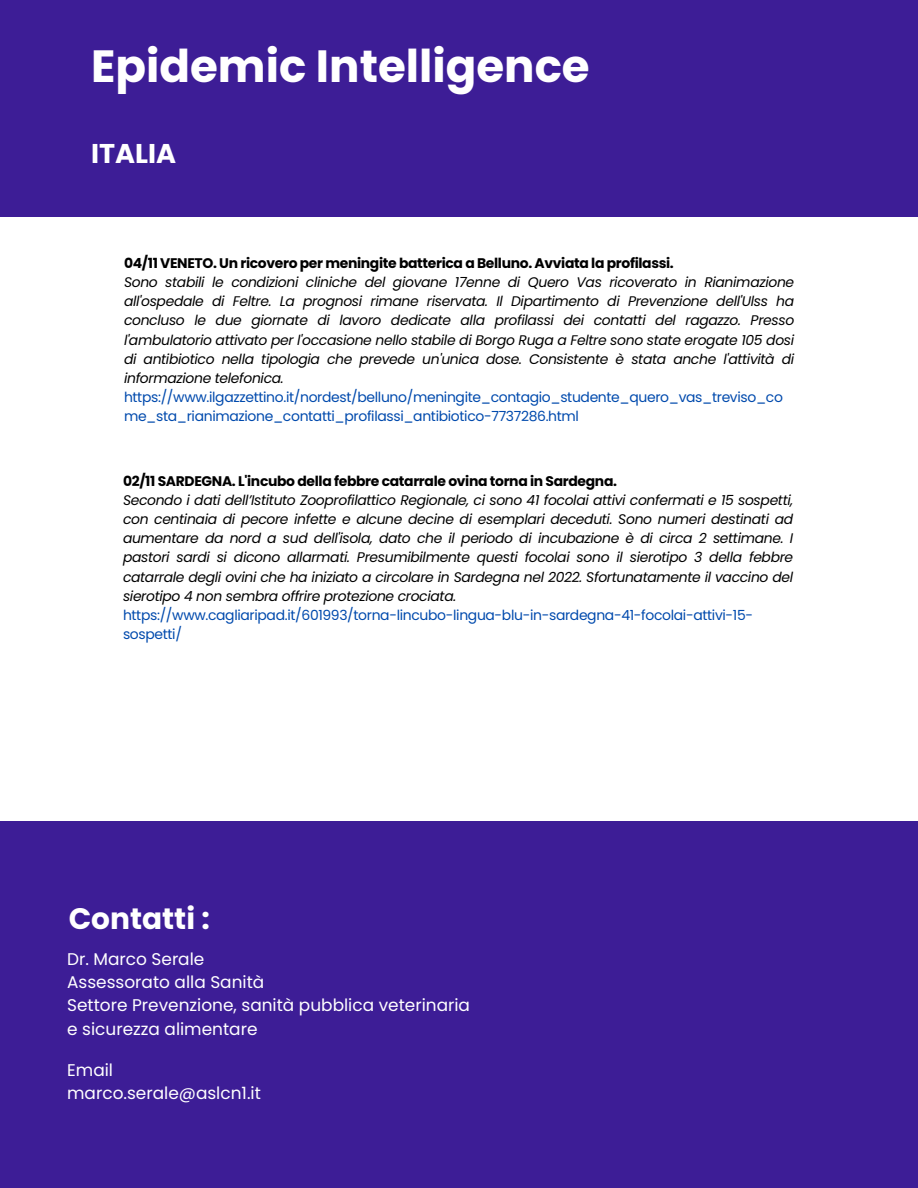
<style>
.page{position:relative;width:918px;height:1188px;background:#fff}
.page>*{position:absolute;margin:0;border:0;box-sizing:border-box;transform-origin:0 0}
.t1{font:700 45.15px "Poppins";color:#fff}
.t2{font:700 29.7px "Poppins";color:#fff}
.t3{font:700 27.15px "Poppins";color:#fff}
.t4{font:16.95px/23.2px "Poppins";color:#fff}
.t5{font:italic 13.95px/19.2px "Poppins";letter-spacing:-.025em;color:#000;text-align:justify}
.t6{font:13.95px/19.2px "Poppins";letter-spacing:-.025em;color:#004aad}
.t7{font:700 13.95px "Poppins";letter-spacing:-.025em;color:#000}
</style>
<div class="page">
<div style="left:0;top:0;width:918px;height:216px;background:#3d1d96"></div>
<div style="left:0;top:822px;width:918px;height:366px;background:#3d1d96"></div>
<p class="t1" style="left:91px;top:35px;width:500px">Epidemic Intelligence</p>
<p class="t3" style="left:91px;top:135px;width:87px">ITALIA</p>
<p class="t7" style="left:124px;top:253px;width:551px">04/11 VENETO. Un ricovero per meningite batterica a Belluno. Avviata la profilassi.</p>
<p class="t5" style="left:124px;top:273px;width:672px">Sono stabili le condizioni cliniche del giovane 17enne di Quero Vas ricoverato in Rianimazione all'ospedale di Feltre. La prognosi rimane riservata. Il Dipartimento di Prevenzione dell'Ulss ha concluso le due giornate di lavoro dedicate alla profilassi dei contatti del ragazzo. Presso l'ambulatorio attivato per l'occasione nello stabile di Borgo Ruga a Feltre sono state erogate 105 dosi di antibiotico nella tipologia che prevede un'unica dose. Consistente è stata anche l'attività di informazione telefonica.</p>
<p class="t6" style="left:124px;top:387px;width:660px">https://www.ilgazzettino.it/nordest/belluno/meningite_contagio_studente_quero_vas_treviso_co me_sta_rianimazione_contatti_profilassi_antibiotico-7737286.html</p>
<p class="t7" style="left:123px;top:471px;width:496px">02/11 SARDEGNA. L'incubo della febbre catarrale ovina torna in Sardegna.</p>
<p class="t5" style="left:123px;top:491px;width:672px">Secondo i dati dell’Istituto Zooprofilattico Regionale, ci sono 41 focolai attivi confermati e 15 sospetti, con centinaia di pecore infette e alcune decine di esemplari deceduti. Sono numeri destinati ad aumentare da nord a sud dell'isola, dato che il periodo di incubazione è di circa 2 settimane. I pastori sardi si dicono allarmati. Presumibilmente questi focolai sono il sierotipo 3 della febbre catarrale degli ovini che ha iniziato a circolare in Sardegna nel 2022. Sfortunatamente il vaccino del sierotipo 4 non sembra offrire protezione crociata.</p>
<p class="t6" style="left:123px;top:605px;width:632px">https://www.cagliaripad.it/601993/torna-lincubo-lingua-blu-in-sardegna-41-focolai-attivi-15- sospetti/</p>
<p class="t2" style="left:69px;top:897px;width:143px">Contatti :</p>
<p class="t4" style="left:67px;top:947px;width:139px">Dr. Marco Serale</p>
<p class="t4" style="left:67px;top:970px;width:199px">Assessorato alla Sanità</p>
<p class="t4" style="left:67px;top:994px;width:404px">Settore Prevenzione, sanità pubblica veterinaria e sicurezza alimentare</p>
<p class="t4" style="left:67px;top:1059px;width:47px">Email</p>
<p class="t4" style="left:67px;top:1082px;width:195px">marco.serale@aslcn1.it</p>
</div>
